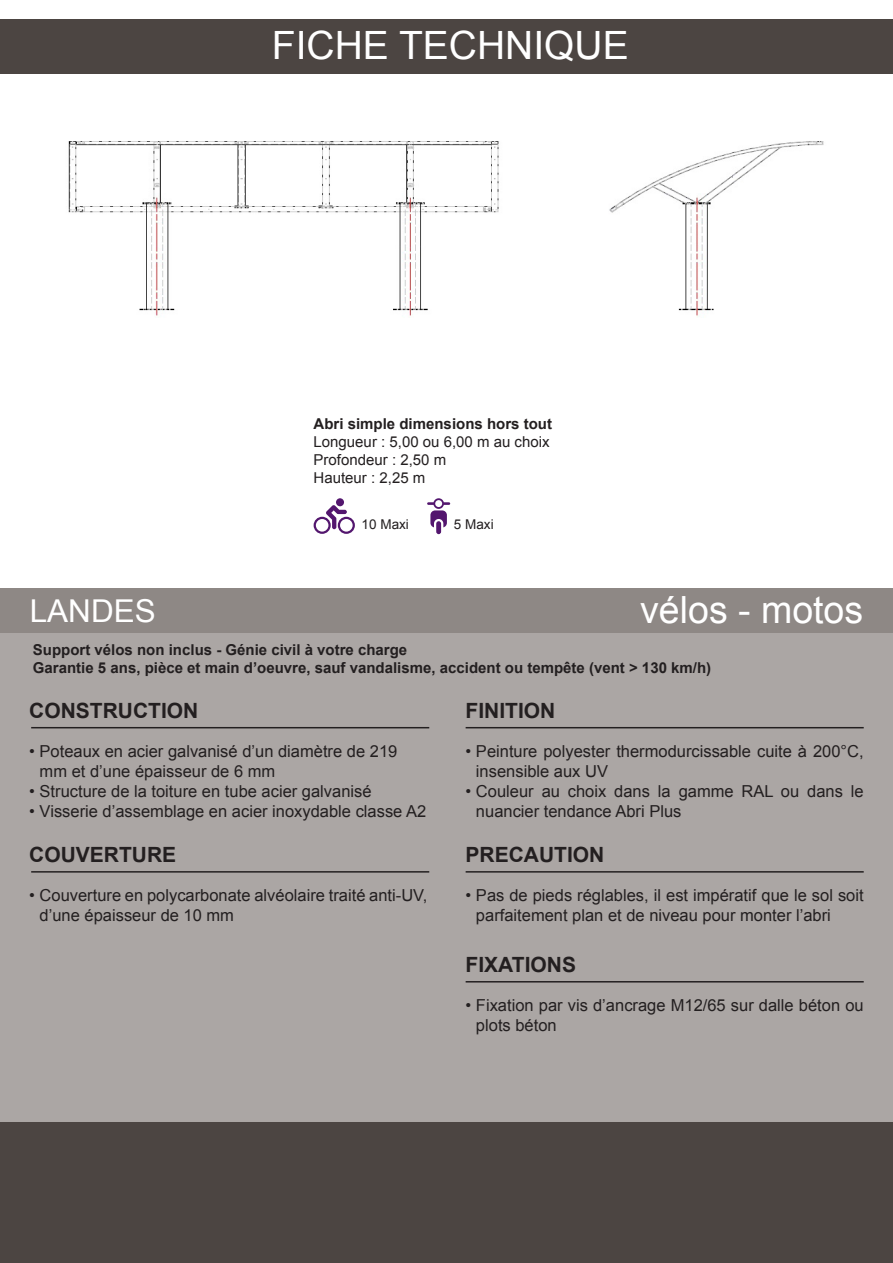
<style>
.page{position:relative;width:893px;height:1263px;background:#fff}
.page>*{position:absolute;margin:0;border:0;box-sizing:border-box;transform-origin:0 0}
.t1{font:39px "Arial";color:#fff}
.t2{font:37.5px "Arial";color:#fff}
.t3{font:31.5px "Arial";color:#fff}
.t4{font:700 21px "Arial";color:#231f20}
.t5{font:16.5px/19.8px "Arial";color:#231f20}
.t6{font:700 15px "Arial";color:#231f20}
.t7{font:15px "Arial";color:#231f20}
.t8{font:13.5px "Arial";color:#231f20}
</style>
<div class="page">
<div style="left:0;top:633px;width:893px;height:494px;background:#aba6a4"></div>
<div style="left:0;top:589px;width:893px;height:44px;background:#8e8885"></div>
<div style="left:0;top:1123px;width:893px;height:140px;background:#4c4542"></div>
<hr style="left:31px;top:727px;width:398px;height:1px;background:#231f20">
<hr style="left:466px;top:727px;width:398px;height:1px;background:#231f20">
<hr style="left:466px;top:871px;width:398px;height:1px;background:#231f20">
<hr style="left:466px;top:981px;width:398px;height:1px;background:#231f20">
<hr style="left:31px;top:871px;width:398px;height:1px;background:#231f20">
<img style="left:68px;top:141px;width:756px;height:176px">
<div style="left:0;top:19px;width:893px;height:55px;background:#4c4542"></div>
<svg style="left:427px;top:498px;width:23px;height:29px"></svg>
<div style="left:436px;top:521px;width:5px;height:13px;background:#53166e;border-radius:2px"></div>
<div style="left:336px;top:498px;width:8px;height:8px;background:#53166e;border-radius:50%"></div>
<svg style="left:314px;top:505px;width:41px;height:29px"></svg>
<p class="t1" style="left:272px;top:20px;width:358px">FICHE TECHNIQUE</p>
<p class="t3" style="left:30px;top:590px;width:128px">LANDES</p>
<p class="t6" style="left:314px;top:414px;width:240px">Abri simple dimensions hors tout</p>
<p class="t7" style="left:314px;top:432px;width:237px">Longueur : 5,00 ou 6,00 m au choix</p>
<p class="t7" style="left:314px;top:450px;width:134px">Profondeur : 2,50 m</p>
<p class="t7" style="left:314px;top:468px;width:113px">Hauteur : 2,25 m</p>
<p class="t8" style="left:362px;top:515px;width:49px">10 Maxi</p>
<p class="t8" style="left:454px;top:515px;width:41px">5 Maxi</p>
<p class="t2" style="left:640px;top:586px;width:224px">vélos - motos</p>
<p class="t6" style="left:33px;top:640px;width:376px">Support vélos non inclus - Génie civil à votre charge</p>
<p class="t6" style="left:33px;top:658px;width:680px">Garantie 5 ans, pièce et main d’oeuvre, sauf vandalisme, accident ou tempête (vent ˃ 130 km/h)</p>
<p class="t4" style="left:29px;top:696px;width:171px">CONSTRUCTION</p>
<p class="t5" style="left:40px;top:742px;width:359px;text-indent:-10px">• Poteaux en acier galvanisé d’un diamètre de 219 mm et d’une épaisseur de 6 mm</p>
<p class="t5" style="left:29px;top:781px;width:344px">• Structure de la toiture en tube acier galvanisé</p>
<p class="t5" style="left:29px;top:801px;width:399px">• Visserie d’assemblage en acier inoxydable classe A2</p>
<p class="t4" style="left:29px;top:840px;width:149px">COUVERTURE</p>
<p class="t5" style="left:40px;top:886px;width:389px;text-indent:-10px">• Couverture en polycarbonate alvéolaire traité anti-UV, d’une épaisseur de 10 mm</p>
<p class="t4" style="left:466px;top:696px;width:91px">FINITION</p>
<p class="t5" style="left:476px;top:742px;width:389px;text-indent:-10px">• Peinture polyester thermodurcissable cuite à 200°C, insensible aux UV</p>
<p class="t5" style="left:476px;top:781px;width:389px;text-indent:-10px">• Couleur au choix dans la gamme RAL ou dans le nuancier tendance Abri Plus</p>
<p class="t4" style="left:466px;top:840px;width:140px">PRECAUTION</p>
<p class="t5" style="left:476px;top:886px;width:389px;text-indent:-10px">• Pas de pieds réglables, il est impératif que le sol soit parfaitement plan et de niveau pour monter l’abri</p>
<p class="t4" style="left:466px;top:950px;width:112px">FIXATIONS</p>
<p class="t5" style="left:476px;top:996px;width:389px;text-indent:-10px">• Fixation par vis d’ancrage M12/65 sur dalle béton ou plots béton</p>
</div>
